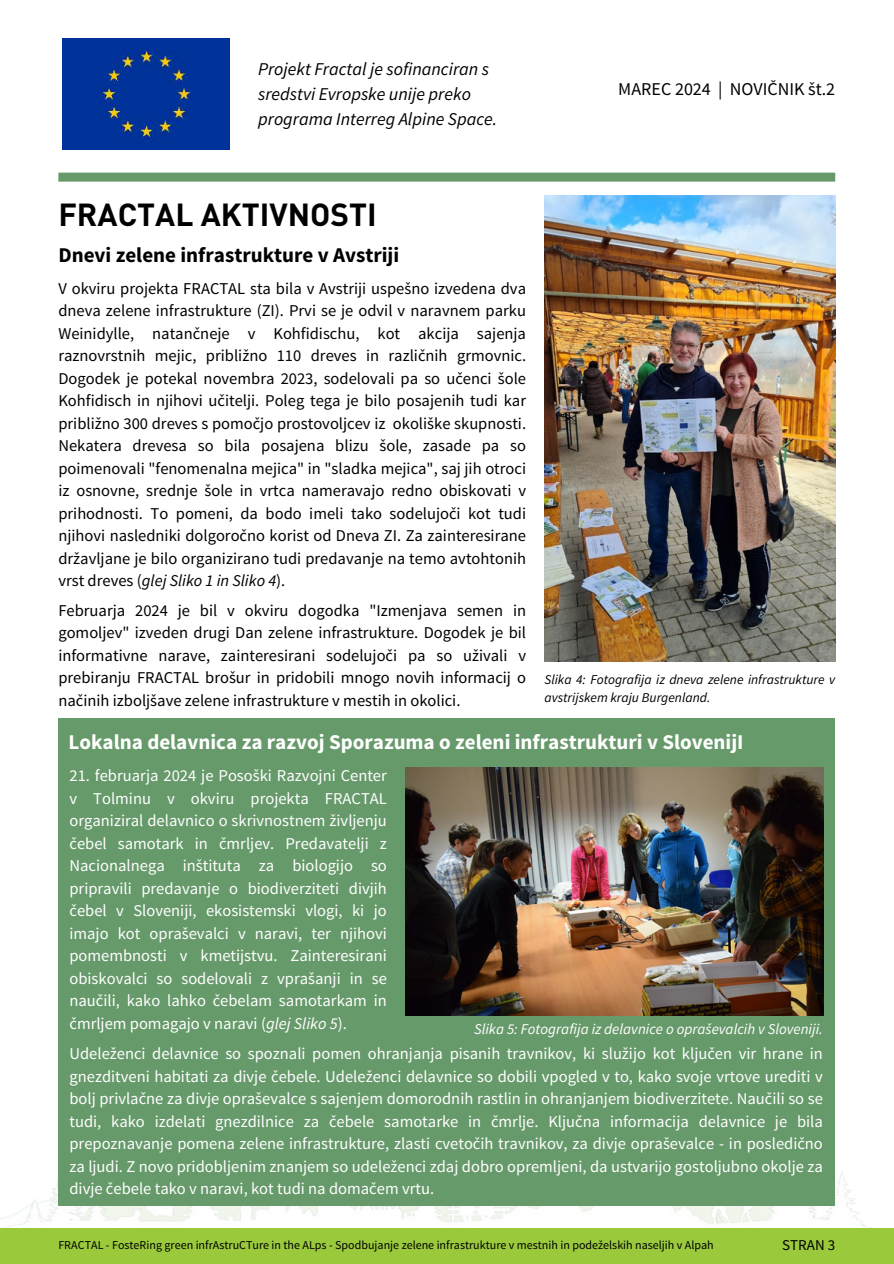
<style>
.page{position:relative;width:894px;height:1264px;background:#fff}
.page>*{position:absolute;margin:0;border:0;box-sizing:border-box;transform-origin:0 0}
.t1{font:700 31.5px "DIN Pro";color:#000}
.t2{font:700 21px "Source Sans Pro";color:#fff}
.t3{font:700 21px "Source Sans Pro";color:#000}
.t4{font:italic 18px/24.8px "Source Sans Pro";color:#000}
.t5{font:18px "Source Sans Pro";color:#000}
.t6{font:16.5px/22.5px "Source Sans Pro";color:#fff;text-align:justify}
.t7{font:16.5px/22.5px "Source Sans Pro";color:#000;text-align:justify}
.t8{font:italic 15px "Source Sans Pro";color:#fff}
.t9{font:15px "Source Sans Pro";color:#000}
.t10{font:italic 13.5px/18px "Source Sans Pro";color:#000}
.t11{font:12px "Source Sans Pro";color:#000}
.s1{font-style:italic}
</style>
<div class="page">
<img style="left:0;top:977px;width:871px;height:251px">
<div style="left:58px;top:717px;width:776px;height:488px;background:#679a6b"></div>
<div style="left:0;top:1228px;width:893px;height:35px;background:#9aca3c"></div>
<div style="left:58px;top:173px;width:777px;height:9px;background:#679a6b"></div>
<img style="left:62px;top:38px;width:168px;height:111px">
<img style="left:544px;top:196px;width:291px;height:465px">
<img style="left:405px;top:767px;width:417px;height:248px">
<p class="t4" style="left:258px;top:57px;width:240px">Projekt Fractal je sofinanciran s sredstvi Evropske unije preko programa Interreg Alpine Space.</p>
<p class="t5" style="left:618px;top:78px;width:218px">MAREC 2024 | NOVIČNIK št.2</p>
<h1 class="t1" style="left:58px;top:194px;width:320px">FRACTAL AKTIVNOSTI</h1>
<p class="t3" style="left:58px;top:241px;width:342px">Dnevi zelene infrastrukture v Avstriji</p>
<p class="t7" style="left:58px;top:277px;width:469px">V okviru projekta FRACTAL sta bila v Avstriji uspešno izvedena dva dneva zelene infrastrukture (ZI). Prvi se je odvil v naravnem parku Weinidylle, natančneje v Kohfidischu, kot akcija sajenja raznovrstnih mejic, približno 110 dreves in različnih grmovnic.<br>Dogodek je potekal novembra 2023, sodelovali pa so učenci šole Kohfidisch in njihovi učitelji. Poleg tega je bilo posajenih tudi kar približno 300 dreves s pomočjo prostovoljcev iz okoliške skupnosti.<br>Nekatera drevesa so bila posajena blizu šole, zasade pa so poimenovali "fenomenalna mejica" in "sladka mejica", saj jih otroci iz osnovne, srednje šole in vrtca nameravajo redno obiskovati v prihodnosti. To pomeni, da bodo imeli tako sodelujoči kot tudi njihovi nasledniki dolgoročno korist od Dneva ZI. Za zainteresirane državljane je bilo organizirano tudi predavanje na temo avtohtonih vrst dreves (<span class="s1">glej Sliko 1 in Sliko 4</span>).</p>
<p class="t7" style="left:58px;top:599px;width:469px">Februarja 2024 je bil v okviru dogodka "Izmenjava semen in gomoljev" izveden drugi Dan zelene infrastrukture. Dogodek je bil informativne narave, zainteresirani sodelujoči pa so uživali v prebiranju FRACTAL brošur in pridobili mnogo novih informacij o načinih izboljšave zelene infrastrukture v mestih in okolici.</p>
<p class="t2" style="left:68px;top:728px;width:676px">Lokalna delavnica za razvoj Sporazuma o zeleni infrastrukturi v SlovenijI</p>
<p class="t6" style="left:69px;top:764px;width:319px">21. februarja 2024 je Posoški Razvojni Center v Tolminu v okviru projekta FRACTAL organiziral delavnico o skrivnostnem življenju čebel samotark in čmrljev. Predavatelji z Nacionalnega inštituta za biologijo so pripravili predavanje o biodiverziteti divjih čebel v Sloveniji, ekosistemski vlogi, ki jo imajo kot opraševalci v naravi, ter njihovi pomembnosti v kmetijstvu. Zainteresirani obiskovalci so sodelovali z vprašanji in se naučili, kako lahko čebelam samotarkam in čmrljem pomagajo v naravi (<span class="s1">glej Sliko 5</span>).</p>
<p class="t6" style="left:69px;top:1042px;width:754px">Udeleženci delavnice so spoznali pomen ohranjanja pisanih travnikov, ki služijo kot ključen vir hrane in gnezditveni habitati za divje čebele. Udeleženci delavnice so dobili vpogled v to, kako svoje vrtove urediti v bolj privlačne za divje opraševalce s sajenjem domorodnih rastlin in ohranjanjem biodiverzitete. Naučili so se tudi, kako izdelati gnezdilnice za čebele samotarke in čmrlje. Ključna informacija delavnice je bila prepoznavanje pomena zelene infrastrukture, zlasti cvetočih travnikov, za divje opraševalce - in posledično za ljudi. Z novo pridobljenim znanjem so udeleženci zdaj dobro opremljeni, da ustvarijo gostoljubno okolje za divje čebele tako v naravi, kot tudi na domačem vrtu.</p>
<p class="t10" style="left:544px;top:670px;width:292px">Slika 4: Fotografija iz dneva zelene infrastrukture v avstrijskem kraju Burgenland.</p>
<p class="t8" style="left:474px;top:1019px;width:350px">Slika 5: Fotografija iz delavnice o opraševalcih v Sloveniji.</p>
<p class="t11" style="left:58px;top:1237px;width:656px">FRACTAL - FosteRing green infrAstruCTure in the ALps - Spodbujanje zelene infrastrukture v mestnih in podeželskih naseljih v Alpah</p>
<p class="t9" style="left:781px;top:1235px;width:55px">STRAN 3</p>
</div>
